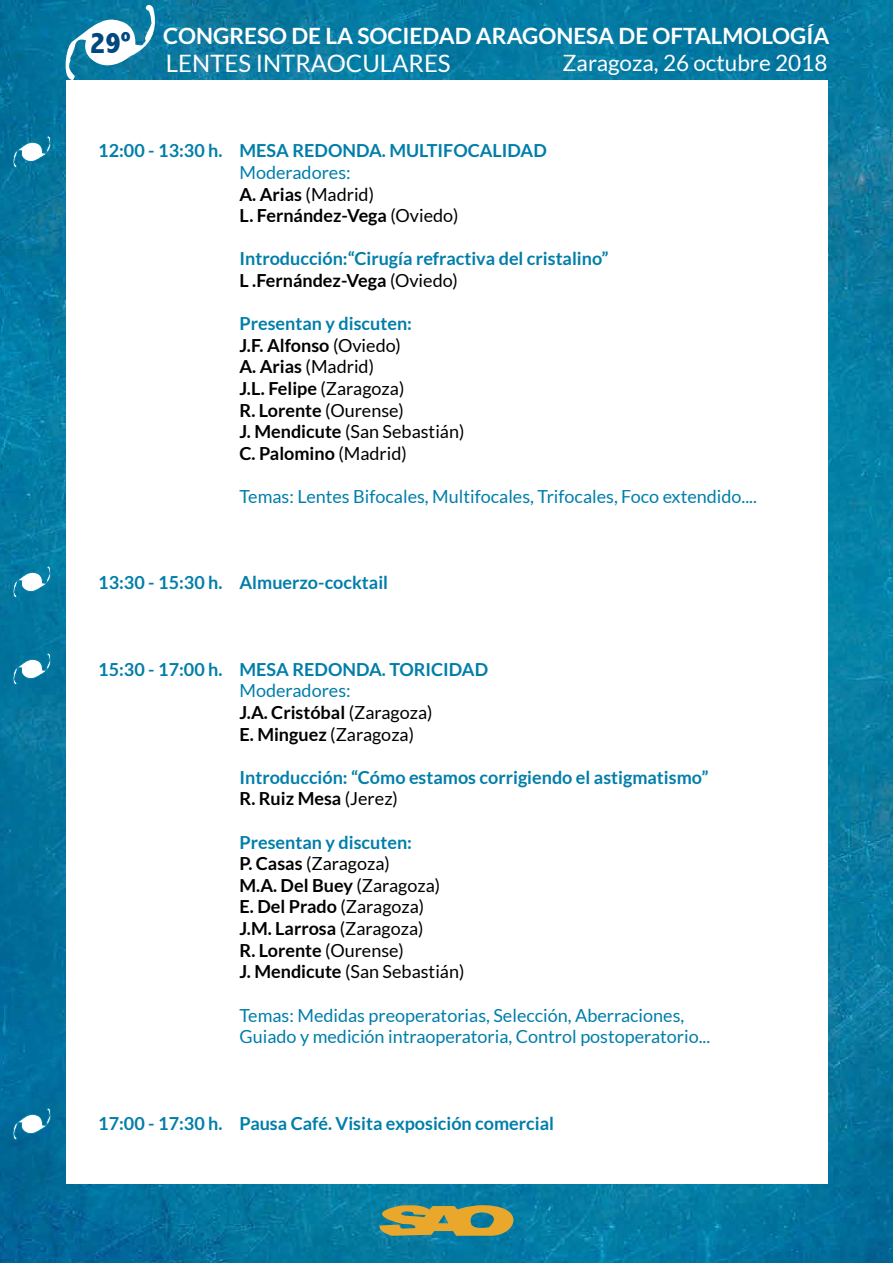
<style>
.page{position:relative;width:893px;height:1263px;background:#fff}
.page>*{position:absolute;margin:0;border:0;box-sizing:border-box;transform-origin:0 0}
.t1{font:800 condensed 30.6px "Abadi";color:#00487f}
.t2{font:24px "Lato";color:#fff}
.t3{font:700 22.5px "Lato";color:#fff}
.t4{font:22.5px "Lato";color:#fff}
.t5{font:700 18px/21.6px "Lato";color:#007ea9}
.t6{font:700 18px/21.6px "Lato";color:#000}
.t7{font:18px/21.6px "Lato";color:#007ea9}
.t8{font:18px/21.6px "Lato";color:#000}
.s1{font-weight:400;color:#007ea9}
.s2{font-weight:400}
.s3{color:#000}
.s4{font-weight:400;color:#000}
.s5{color:#007ea9}
.s6{font-weight:700;color:#007ea9}
.s7{font-weight:700}
</style>
<div class="page">
<img style="left:0;top:0;width:893px;height:1263px">
<div style="left:66px;top:80px;width:761px;height:1103px;background:#fff"></div>
<svg style="left:63px;top:3px;width:97px;height:81px"></svg>
<svg style="left:379px;top:1205px;width:134px;height:31px;background:#aa9b4c"></svg>
<svg style="left:11px;top:134px;width:42px;height:35px"></svg>
<svg style="left:11px;top:564px;width:42px;height:35px"></svg>
<svg style="left:11px;top:651px;width:42px;height:35px"></svg>
<svg style="left:11px;top:1106px;width:42px;height:35px"></svg>
<h1 class="t1" style="left:90px;top:25px;width:43px">29º</h1>
<p class="t3" style="left:163px;top:23px;width:668px">CONGRESO DE LA SOCIEDAD ARAGONESA DE OFTALMOLOGÍA</p>
<h2 class="t2" style="left:166px;top:50px;width:286px">LENTES INTRAOCULARES</h2>
<p class="t4" style="left:563px;top:51px;width:266px">Zaragoza, 26 octubre 2018</p>
<p class="t5" style="left:98px;top:140px;width:126px">12:00 - 13:30 h.</p>
<p class="t5" style="left:240px;top:140px;width:309px">MESA REDONDA. MULTIFOCALIDAD</p>
<p class="t6" style="left:240px;top:161px;width:220px"><span class="s1">Moderadores:<br></span>A. Arias <span class="s2">(Madrid)<br></span>L. Fernández-Vega <span class="s2">(Oviedo)</span></p>
<p class="t5" style="left:240px;top:248px;width:370px">Introducción:“Cirugía refractiva del cristalino”<br><span class="s3">L .Fernández-Vega</span> <span class="s4">(Oviedo)</span></p>
<p class="t6" style="left:240px;top:313px;width:226px"><span class="s5">Presentan y discuten:<br></span>J.F. Alfonso <span class="s2">(Oviedo)<br></span>A. Arias <span class="s2">(Madrid)<br></span>J.L. Felipe <span class="s2">(Zaragoza)<br></span>R. Lorente <span class="s2">(Ourense)<br></span>J. Mendicute <span class="s2">(San Sebastián)<br></span>C. Palomino <span class="s2">(Madrid)</span></p>
<p class="t7" style="left:240px;top:486px;width:519px">Temas: Lentes Bifocales, Multifocales, Trifocales, Foco extendido....</p>
<p class="t5" style="left:98px;top:572px;width:126px">13:30 - 15:30 h.</p>
<p class="t5" style="left:240px;top:572px;width:150px">Almuerzo-cocktail</p>
<p class="t5" style="left:98px;top:658px;width:126px">15:30 - 17:00 h.</p>
<p class="t5" style="left:240px;top:658px;width:250px">MESA REDONDA. TORICIDAD</p>
<p class="t6" style="left:240px;top:680px;width:195px"><span class="s1">Moderadores:<br></span>J.A. Cristóbal <span class="s2">(Zaragoza)<br></span>E. Minguez <span class="s2">(Zaragoza)</span></p>
<p class="t5" style="left:240px;top:766px;width:470px">Introducción: “Cómo estamos corrigiendo el astigmatismo”<br><span class="s3">R. Ruiz Mesa</span> <span class="s4">(Jerez)</span></p>
<p class="t8" style="left:240px;top:831px;width:226px"><span class="s6">Presentan y discuten:<br></span><span class="s7">P. Casas</span> (Zaragoza)<br><span class="s7">M.A. Del Buey</span> (Zaragoza)<br><span class="s7">E. Del Prado</span> (Zaragoza)<br><span class="s7">J.M. Larrosa</span> (Zaragoza)<br><span class="s7">R. Lorente</span> (Ourense)<br><span class="s7">J. Mendicute</span> (San Sebastián)</p>
<p class="t7" style="left:240px;top:1004px;width:472px">Temas: Medidas preoperatorias, Selección, Aberraciones,<br>Guiado y medición intraoperatoria, Control postoperatorio...</p>
<p class="t5" style="left:98px;top:1112px;width:126px">17:00 - 17:30 h.</p>
<p class="t5" style="left:240px;top:1112px;width:316px">Pausa Café. Visita exposición comercial</p>
</div>
